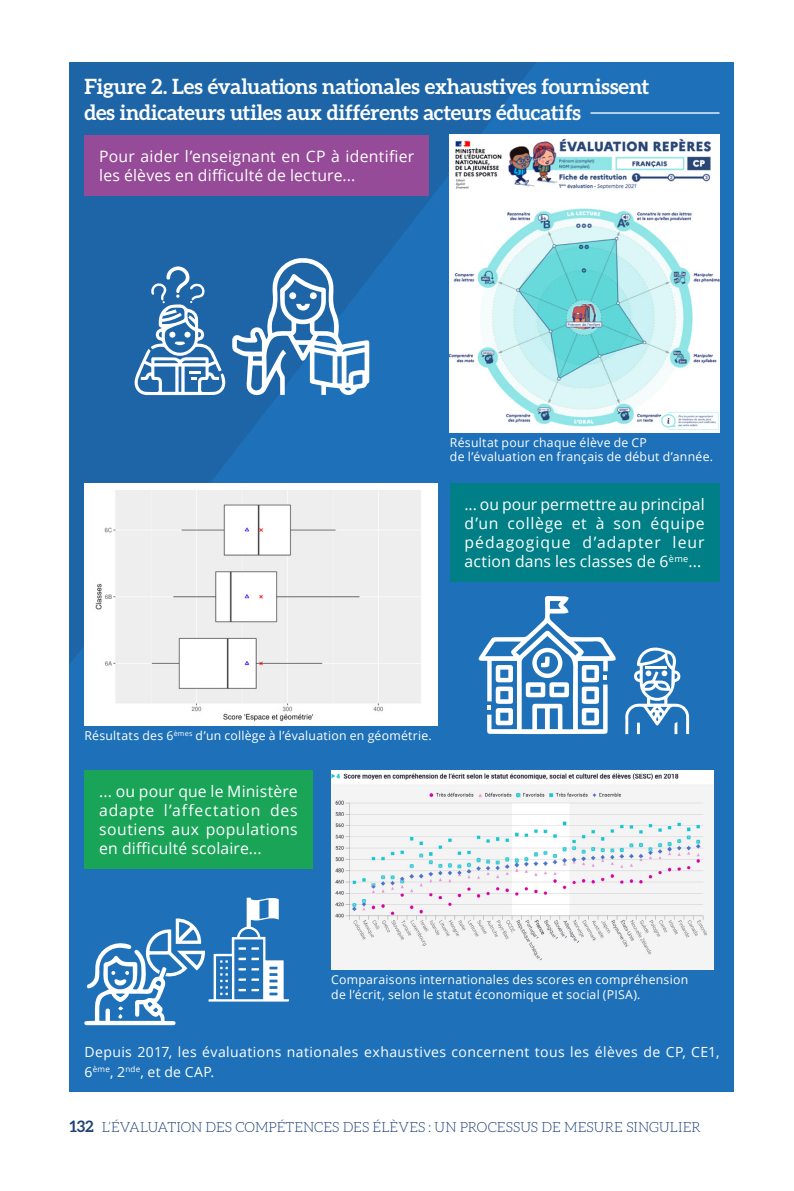
<style>
.page{position:relative;width:794px;height:1191px;background:#fff}
.page>*{position:absolute;margin:0;border:0;box-sizing:border-box;transform-origin:0 0}
.t1{font:700 21px/26.2px "Aleo";letter-spacing:-.005em;color:#fff}
.t2{font:15.75px/18.9px "Open Sans";letter-spacing:.02em;color:#fff;text-align:justify}
.t3{font:14px/20.1px "Open Sans";letter-spacing:.03em;color:#fff}
.t4{font:300 14px "Aleo";letter-spacing:.005em;color:#1e4176}
.t5{font:12.25px/14.7px "Open Sans";letter-spacing:.02em;color:#fff}
.s1{font-weight:700;font-size:15.75px}
</style>
<div class="page">
<div style="left:69px;top:62px;width:665px;height:1029px;background:#1e71b8"></div>
<svg style="left:70px;top:62px;width:466px;height:601px;fill:#1d65a7"></svg>
<hr style="left:590px;top:112px;width:129px;height:2px;background:#fff">
<div style="left:84px;top:135px;width:345px;height:61px;background:#954b97"></div>
<img style="left:450px;top:135px;width:269px;height:297px">
<img style="left:706px;top:408px;width:13px;height:24px">
<div style="left:449px;top:483px;width:270px;height:99px;background:#008086"></div>
<img style="left:84px;top:483px;width:354px;height:242px">
<svg style="left:478px;top:239px;width:228px;height:496px"></svg>
<div style="left:84px;top:770px;width:229px;height:98px;background:#19a458"></div>
<img style="left:331px;top:770px;width:382px;height:199px">
<svg style="left:84px;top:897px;width:205px;height:128px"></svg>
<svg style="left:133px;top:255px;width:236px;height:140px"></svg>
<div style="left:310px;top:292px;width:7px;height:7px;background:#fff;border-radius:50%"></div>
<div style="left:289px;top:292px;width:7px;height:7px;background:#fff;border-radius:50%"></div>
<h1 class="t1" style="left:84px;top:73px;width:566px">Figure 2. Les évaluations nationales exhaustives fournissent des indicateurs utiles aux différents acteurs éducatifs</h1>
<p class="t2" style="left:99px;top:146px;width:316px">Pour aider l’enseignant en CP à identifier les élèves en difficulté de lecture...</p>
<p class="t5" style="left:450px;top:434px;width:264px">Résultat pour chaque élève de CP<br>de l’évaluation en français de début d’année.</p>
<p class="t2" style="left:464px;top:494px;width:242px">... ou pour permettre au principal d’un collège et à son équipe pédagogique d’adapter leur action dans les classes de 6<sup>ème</sup>...</p>
<p class="t5" style="left:84px;top:727px;width:349px">Résultats des 6<sup>èmes</sup> d’un collège à l’évaluation en géométrie.</p>
<p class="t2" style="left:99px;top:781px;width:200px">... ou pour que le Ministère adapte l’affectation des soutiens aux populations en difficulté scolaire...</p>
<p class="t5" style="left:331px;top:972px;width:358px">Comparaisons internationales des scores en compréhension de l’écrit, selon le statut économique et social (PISA).</p>
<p class="t3" style="left:84px;top:1041px;width:636px">Depuis 2017, les évaluations nationales exhaustives concernent tous les élèves de CP, CE1,<br>6<sup>ème</sup>, 2<sup>nde</sup>, et de CAP.</p>
<p class="t4" style="left:69px;top:1119px;width:633px"><span class="s1">132</span> L’ÉVALUATION DES COMPÉTENCES DES ÉLÈVES : UN PROCESSUS DE MESURE SINGULIER</p>
</div>
